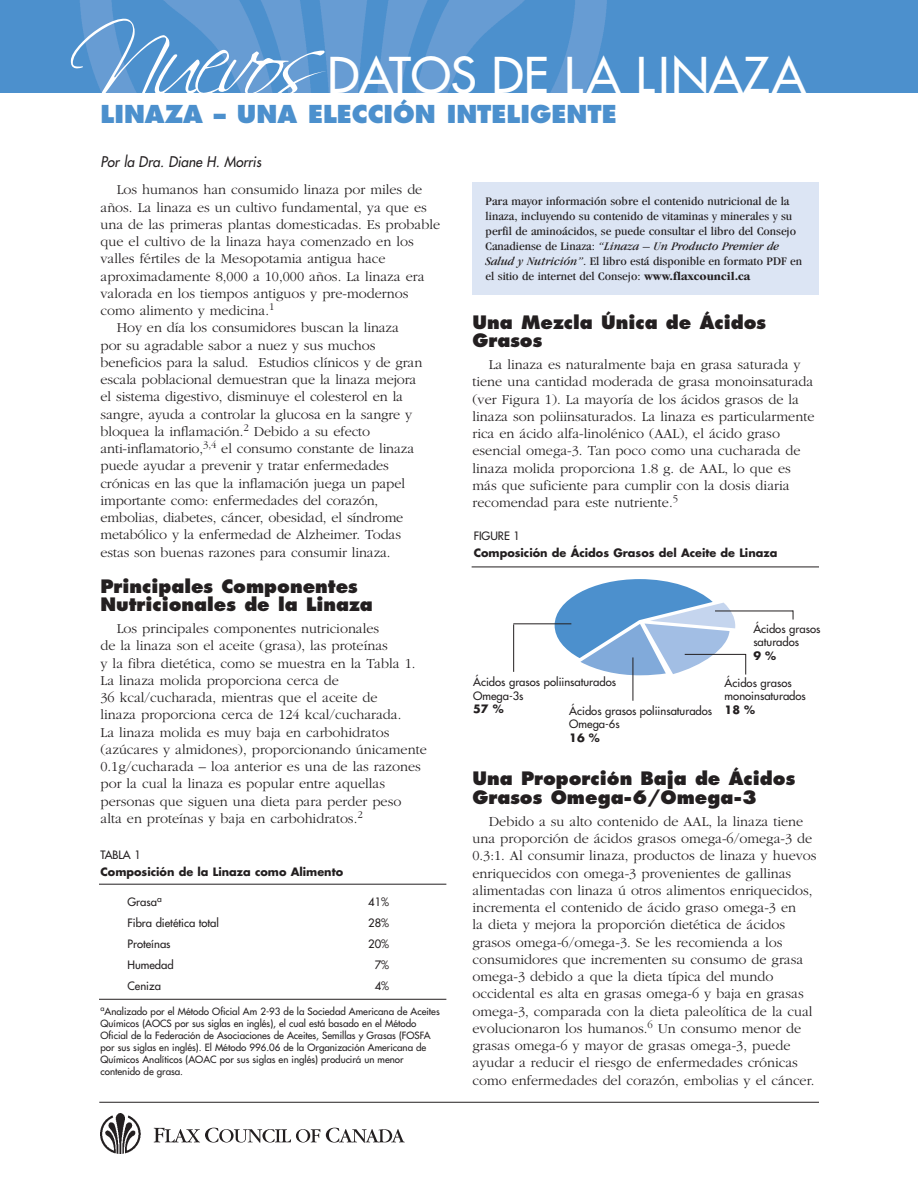
<style>
.page{position:relative;width:918px;height:1188px;background:#fff}
.page>*{position:absolute;margin:0;border:0;box-sizing:border-box;transform-origin:0 0}
.t1{font:48px "Futura";color:#fff}
.t2{font:800 24px "Futura";color:#4c90cd}
.t3{font:800 18px/18.8px "Futura";color:#231f20}
.t4{font:italic 14.4px "Futura";color:#231f20;scale:.95 1}
.t5{font:300 14.25px/17.2px "Garamond";color:#231f20}
.t6{font:condensed 12px/15px "Garamond";color:#231f20;scale:1.2 1}
.t7{font:11.25px/13.5px "Futura";color:#231f20}
.t8{font:700 11.25px "Futura";color:#231f20}
.t9{font:9.75px/12px "Futura";color:#231f20}
.s1{font-style:italic}
.s2{font-weight:700}
</style>
<div class="page">
<div style="left:0;top:0;width:918px;height:93px;background:#4c90cd"></div>
<img style="left:80px;top:0;width:527px;height:93px">
<hr style="left:99px;top:1102px;width:720px;height:1px;background:#231f20">
<img style="left:101px;top:1113px;width:40px;height:41px">
<svg style="left:154px;top:1128px;width:166px;height:15px"></svg>
<svg style="left:326px;top:1128px;width:79px;height:15px"></svg>
<svg style="left:71px;top:18px;width:255px;height:75px"></svg>
<div style="left:472px;top:183px;width:347px;height:112px;background:#dce5f4"></div>
<hr style="left:99px;top:884px;width:347px;height:1px;background:#231f20">
<hr style="left:99px;top:999px;width:347px;height:1px;background:#231f20">
<svg style="left:555px;top:579px;width:180px;height:96px"></svg>
<hr style="left:472px;top:567px;width:347px;height:1px;background:#231f20">
<hr style="left:715px;top:611px;width:78px;height:1px;background:#231f20">
<hr style="left:685px;top:654px;width:61px;height:1px;background:#231f20">
<svg style="left:745px;top:655px;width:1px;height:20px"></svg>
<hr style="left:513px;top:623px;width:58px;height:1px;background:#231f20">
<hr style="left:513px;top:624px;width:1px;height:48px;background:#231f20">
<hr style="left:633px;top:657px;width:1px;height:44px;background:#231f20">
<h1 class="t1" style="left:327px;top:51px;width:480px">DATOS DE LA LINAZA</h1>
<h2 class="t2" style="left:100px;top:104px;width:518px">LINAZA – UNA ELECCIÓN INTELIGENTE</h2>
<p class="t4" style="left:100px;top:154px;width:173px">Por la Dra. Diane H. Morris</p>
<p class="t6" style="left:486px;top:195px;width:265px">Para mayor información sobre el contenido nutricional de la linaza, incluyendo su contenido de vitaminas y minerales y su perfil de aminoácidos, se puede consultar el libro del Consejo Canadiense de Linaza: <span class="s1">“Linaza – Un Producto Premier de Salud y Nutrición”</span>. El libro está disponible en formato PDF en el sitio de internet del Consejo: <span class="s2">www.flaxcouncil.ca</span></p>
<p class="t5" style="left:117px;top:182px;width:307px">Los humanos han consumido linaza por miles de</p>
<p class="t5" style="left:101px;top:200px;width:328px">años. La linaza es un cultivo fundamental, ya que es</p>
<p class="t5" style="left:101px;top:217px;width:341px">una de las primeras plantas domesticadas. Es probable</p>
<p class="t5" style="left:101px;top:234px;width:315px">que el cultivo de la linaza haya comenzado en los</p>
<p class="t5" style="left:101px;top:251px;width:287px">valles fértiles de la Mesopotamia antigua hace</p>
<p class="t5" style="left:101px;top:269px;width:326px">aproximadamente 8,000 a 10,000 años. La linaza era</p>
<p class="t5" style="left:101px;top:286px;width:310px">valorada en los tiempos antiguos y pre-modernos</p>
<p class="t5" style="left:101px;top:303px;width:175px">como alimento y medicina.<sup>1</sup></p>
<p class="t5" style="left:117px;top:320px;width:284px">Hoy en día los consumidores buscan la linaza</p>
<p class="t5" style="left:101px;top:338px;width:276px">por su agradable sabor a nuez y sus muchos</p>
<p class="t5" style="left:101px;top:355px;width:323px">beneficios para la salud. Estudios clínicos y de gran</p>
<p class="t5" style="left:101px;top:372px;width:317px">escala poblacional demuestran que la linaza mejora</p>
<p class="t5" style="left:101px;top:389px;width:304px">el sistema digestivo, disminuye el colesterol en la</p>
<p class="t5" style="left:101px;top:407px;width:313px">sangre, ayuda a controlar la glucosa en la sangre y</p>
<p class="t5" style="left:101px;top:424px;width:271px">bloquea la inflamación.<sup>2</sup> Debido a su efecto</p>
<p class="t5" style="left:101px;top:441px;width:315px">anti-inflamatorio,<sup>3,4</sup> el consumo constante de linaza</p>
<p class="t5" style="left:101px;top:458px;width:290px">puede ayudar a prevenir y tratar enfermedades</p>
<p class="t5" style="left:101px;top:476px;width:306px">crónicas en las que la inflamación juega un papel</p>
<p class="t5" style="left:101px;top:493px;width:279px">importante como: enfermedades del corazón,</p>
<p class="t5" style="left:101px;top:510px;width:304px">embolias, diabetes, cáncer, obesidad, el síndrome</p>
<p class="t5" style="left:101px;top:527px;width:302px">metabólico y la enfermedad de Alzheimer. Todas</p>
<p class="t5" style="left:101px;top:545px;width:292px">estas son buenas razones para consumir linaza.</p>
<p class="t3" style="left:100px;top:578px;width:274px">Principales Componentes<br>Nutricionales de la Linaza</p>
<p class="t5" style="left:101px;top:621px;width:328px;text-indent:16px">Los principales componentes nutricionales<br>de la linaza son el aceite (grasa), las proteínas<br>y la fibra dietética, como se muestra en la Tabla 1.<br>La linaza molida proporciona cerca de<br>36 kcal/cucharada, mientras que el aceite de<br>linaza proporciona cerca de 124 kcal/cucharada.<br>La linaza molida es muy baja en carbohidratos (azúcares y almidones), proporcionando únicamente 0.1g/cucharada – loa anterior es una de las razones por la cual la linaza es popular entre aquellas personas que siguen una dieta para perder peso<br>alta en proteínas y baja en carbohidratos.<sup>2</sup></p>
<p class="t3" style="left:472px;top:314px;width:295px">Una Mezcla Única de Ácidos<br>Grasos</p>
<p class="t5" style="left:473px;top:357px;width:343px;text-indent:16px">La linaza es naturalmente baja en grasa saturada y tiene una cantidad moderada de grasa monoinsaturada (ver Figura 1). La mayoría de los ácidos grasos de la linaza son poliinsaturados. La linaza es particularmente rica en ácido alfa-linolénico (AAL), el ácido graso esencial omega-3. Tan poco como una cucharada de linaza molida proporciona 1.8 g. de AAL, lo que es más que suficiente para cumplir con la dosis diaria recomendad para este nutriente.<sup>5</sup></p>
<p class="t7" style="left:474px;top:530px;width:48px">FIGURE 1</p>
<p class="t8" style="left:474px;top:548px;width:305px">Composición de Ácidos Grasos del Aceite de Linaza</p>
<p class="t7" style="left:753px;top:623px;width:69px">Ácidos grasos saturados</p>
<p class="t8" style="left:753px;top:651px;width:24px">9 %</p>
<p class="t7" style="left:473px;top:676px;width:144px">Ácidos grasos poliinsaturados<br>Omega-3s</p>
<p class="t8" style="left:473px;top:704px;width:32px">57 %</p>
<p class="t7" style="left:725px;top:677px;width:83px">Ácidos grasos monoinsaturados</p>
<p class="t8" style="left:725px;top:705px;width:32px">18 %</p>
<p class="t7" style="left:569px;top:705px;width:144px">Ácidos grasos poliinsaturados<br>Omega-6s</p>
<p class="t8" style="left:569px;top:733px;width:32px">16 %</p>
<p class="t3" style="left:472px;top:771px;width:324px">Una Proporción Baja de Ácidos<br>Grasos Omega-6/Omega-3</p>
<p class="t5" style="left:473px;top:814px;width:346px;text-indent:16px">Debido a su alto contenido de AAL, la linaza tiene una proporción de ácidos grasos omega-6/omega-3 de 0.3:1. Al consumir linaza, productos de linaza y huevos enriquecidos con omega-3 provenientes de gallinas alimentadas con linaza ú otros alimentos enriquecidos, incrementa el contenido de ácido graso omega-3 en<br>la dieta y mejora la proporción dietética de ácidos grasos omega-6/omega-3. Se les recomienda a los consumidores que incrementen su consumo de grasa omega-3 debido a que la dieta típica del mundo occidental es alta en grasas omega-6 y baja en grasas omega-3, comparada con la dieta paleolítica de la cual evolucionaron los humanos.<sup>6</sup> Un consumo menor de grasas omega-6 y mayor de grasas omega-3, puede ayudar a reducir el riesgo de enfermedades crónicas como enfermedades del corazón, embolias y el cáncer.</p>
<p class="t7" style="left:101px;top:849px;width:42px">TABLA 1</p>
<p class="t8" style="left:101px;top:867px;width:244px">Composición de la Linaza como Alimento</p>
<p class="t7" style="left:128px;top:896px;width:36px">Grasa<sup>a</sup></p>
<p class="t7" style="left:368px;top:896px;width:22px">41%</p>
<p class="t7" style="left:127px;top:917px;width:93px">Fibra dietética total</p>
<p class="t7" style="left:368px;top:917px;width:22px">28%</p>
<p class="t7" style="left:127px;top:938px;width:45px">Proteínas</p>
<p class="t7" style="left:368px;top:938px;width:22px">20%</p>
<p class="t7" style="left:127px;top:959px;width:48px">Humedad</p>
<p class="t7" style="left:375px;top:959px;width:16px">7%</p>
<p class="t7" style="left:127px;top:980px;width:35px">Ceniza</p>
<p class="t7" style="left:375px;top:980px;width:16px">4%</p>
<p class="t9" style="left:101px;top:1006px;width:341px"><sup>a</sup>Analizado por el Método Oficial Am 2-93 de la Sociedad Americana de Aceites Químicos (AOCS por sus siglas en inglés), el cual está basado en el Método Oficial de la Federación de Asociaciones de Aceites, Semillas y Grasas (FOSFA por sus siglas en inglés). El Método 996.06 de la Organización Americana de Químicos Analíticos (AOAC por sus siglas en inglés) producirá un menor contenido de grasa.</p>
</div>
